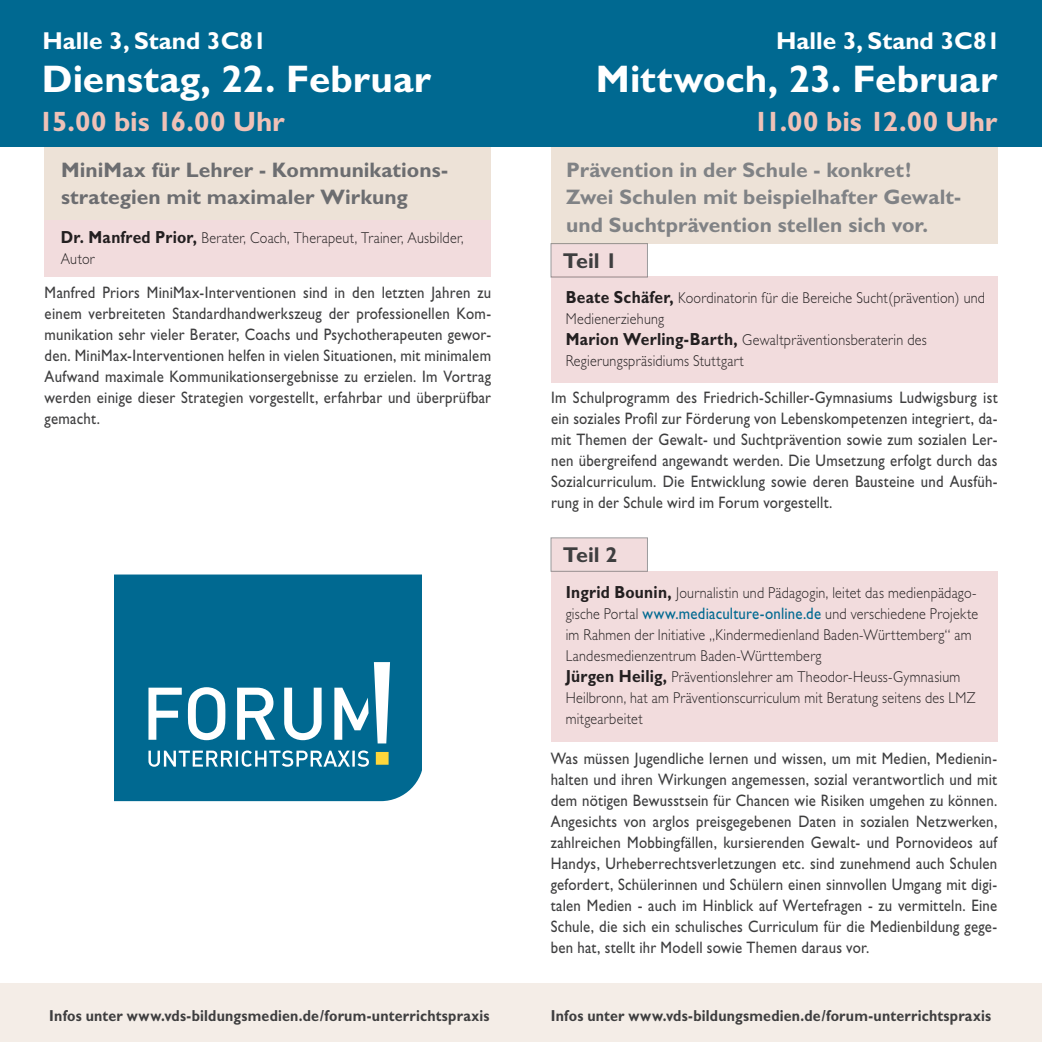
<style>
.page{position:relative;width:1042px;height:1042px;background:#fff}
.page>*{position:absolute;margin:0;border:0;box-sizing:border-box;transform-origin:0 0}
.t1{font:700 38.5px "Gill Sans";letter-spacing:.005em;color:#fff}
.t2{font:700 28px "Gill Sans";letter-spacing:-.005em;color:#efc1b7}
.t3{font:700 24.5px "Gill Sans";color:#fff}
.t4{font:700 21.53px "Gill Sans";letter-spacing:-.005em;color:#3e3e3f}
.t5{font:700 21px/27.1px "Gill Sans";color:#808285}
.t6{font:700 21px/27.1px "Gill Sans";letter-spacing:.005em;color:#6c6d70}
.t7{font:16.62px/21px "Gill Sans";letter-spacing:.015em;color:#3e3e3f;text-align:justify;scale:.89 1}
.t8{font:700 15.92px "Gill Sans";letter-spacing:.015em;color:#3e3e3f;scale:.89 1}
.t9{font:300 15.75px/21px "Gill Sans";letter-spacing:.02em;color:#231f20;scale:.89 1}
.s1{font-weight:700;font-size:17.5px}
.s2{font-weight:400;font-size:16.62px;color:#006991}
</style>
<div class="page">
<div style="left:0;top:983px;width:1042px;height:59px;background:#f4ede7"></div>
<div style="left:45px;top:220px;width:446px;height:57px;background:#f2dcdd"></div>
<div style="left:45px;top:147px;width:446px;height:73px;background:#ede2d7"></div>
<div style="left:551px;top:277px;width:446px;height:106px;background:#f2dcdd"></div>
<div style="left:551px;top:147px;width:446px;height:97px;background:#ede2d7"></div>
<div style="left:551px;top:243px;width:97px;height:34px;background:#f2dcdd"></div>
<div style="left:551px;top:571px;width:446px;height:171px;background:#f2dcdd"></div>
<div style="left:551px;top:538px;width:97px;height:33px;background:#f2dcdd"></div>
<svg style="left:114px;top:574px;width:308px;height:227px;fill:#006991"></svg>
<div style="left:0;top:0;width:1042px;height:147px;background:#006991"></div>
<h3 class="t3" style="left:42px;top:27px;width:226px">Halle 3, Stand 3C81</h3>
<h1 class="t1" style="left:42px;top:57px;width:391px">Dienstag, 22. Februar</h1>
<h2 class="t2" style="left:38px;top:105px;width:248px">15.00 bis 16.00 Uhr</h2>
<p class="t6" style="left:61px;top:157px;width:389px">MiniMax für Lehrer - Kommunikations&shy;strategien mit maximaler Wirkung</p>
<p class="t9" style="left:61px;top:227px;width:454px"><span class="s1">Dr. Manfred Prior,</span> Berater, Coach, Therapeut, Trainer, Ausbilder,<br>Autor</p>
<p class="t7" style="left:45px;top:282px;width:503px">Manfred Priors MiniMax-Interventionen sind in den letzten Jahren zu einem verbreiteten Standardhandwerkszeug der professionellen Kom&shy;munikation sehr vieler Berater, Coachs und Psychotherapeuten gewor&shy;den. MiniMax-Interventionen helfen in vielen Situationen, mit minimalem Aufwand maximale Kommunikationsergebnisse zu erzielen. Im Vortrag werden einige dieser Strategien vorgestellt, erfahrbar und überprüfbar gemacht.</p>
<h3 class="t3" style="left:776px;top:27px;width:226px">Halle 3, Stand 3C81</h3>
<h1 class="t1" style="left:596px;top:56px;width:403px">Mittwoch, 23. Februar</h1>
<h2 class="t2" style="left:753px;top:105px;width:245px">11.00 bis 12.00 Uhr</h2>
<p class="t5" style="left:566px;top:157px;width:396px">Prävention in der Schule - konkret!<br>Zwei Schulen mit beispielhafter Gewalt&shy;und Suchtprävention stellen sich vor.</p>
<p class="t4" style="left:563px;top:248px;width:56px">Teil 1</p>
<p class="t9" style="left:566px;top:287px;width:473px"><span class="s1">Beate Schäfer,</span> Koordinatorin für die Bereiche Sucht(prävention) und Medienerziehung<br><span class="s1">Marion Werling-Barth,</span> Gewaltpräventionsberaterin des Regierungspräsidiums Stuttgart</p>
<p class="t7" style="left:551px;top:387px;width:503px">Im Schulprogramm des Friedrich-Schiller-Gymnasiums Ludwigsburg ist ein soziales Profil zur Förderung von Lebenskompetenzen integriert, da&shy;mit Themen der Gewalt- und Suchtprävention sowie zum sozialen Ler&shy;nen übergreifend angewandt werden. Die Umsetzung erfolgt durch das Sozialcurriculum. Die Entwicklung sowie deren Bausteine und Ausfüh&shy;rung in der Schule wird im Forum vorgestellt.</p>
<p class="t4" style="left:563px;top:542px;width:56px">Teil 2</p>
<p class="t9" style="left:566px;top:582px;width:465px"><span class="s1">Ingrid Bounin,</span> Journalistin und Pädagogin, leitet das medienpädago&shy;gische Portal <span class="s2">www.mediaculture-online.de</span> und verschiedene Projekte im Rahmen der Initiative „Kindermedienland Baden-Württemberg“ am Landesmedienzentrum Baden-Württemberg<br><span class="s1">Jürgen Heilig,</span> Präventionslehrer am Theodor-Heuss-Gymnasium Heilbronn, hat am Präventionscurriculum mit Beratung seitens des LMZ mitgearbeitet</p>
<p class="t7" style="left:551px;top:748px;width:503px">Was müssen Jugendliche lernen und wissen, um mit Medien, Medienin&shy;halten und ihren Wirkungen angemessen, sozial verantwortlich und mit dem nötigen Bewusstsein für Chancen wie Risiken umgehen zu können.<br>Angesichts von arglos preisgegebenen Daten in sozialen Netzwerken, zahlreichen Mobbingfällen, kursierenden Gewalt- und Pornovideos auf Handys, Urheberrechtsverletzungen etc. sind zunehmend auch Schulen gefordert, Schülerinnen und Schülern einen sinnvollen Umgang mit digi&shy;talen Medien - auch im Hinblick auf Wertefragen - zu vermitteln. Eine Schule, die sich ein schulisches Curriculum für die Medienbildung gege&shy;ben hat, stellt ihr Modell sowie Themen daraus vor.</p>
<p class="t8" style="left:49px;top:1006px;width:496px">Infos unter www.vds-bildungsmedien.de/forum-unterrichtspraxis</p>
<p class="t8" style="left:551px;top:1006px;width:496px">Infos unter www.vds-bildungsmedien.de/forum-unterrichtspraxis</p>
</div>
